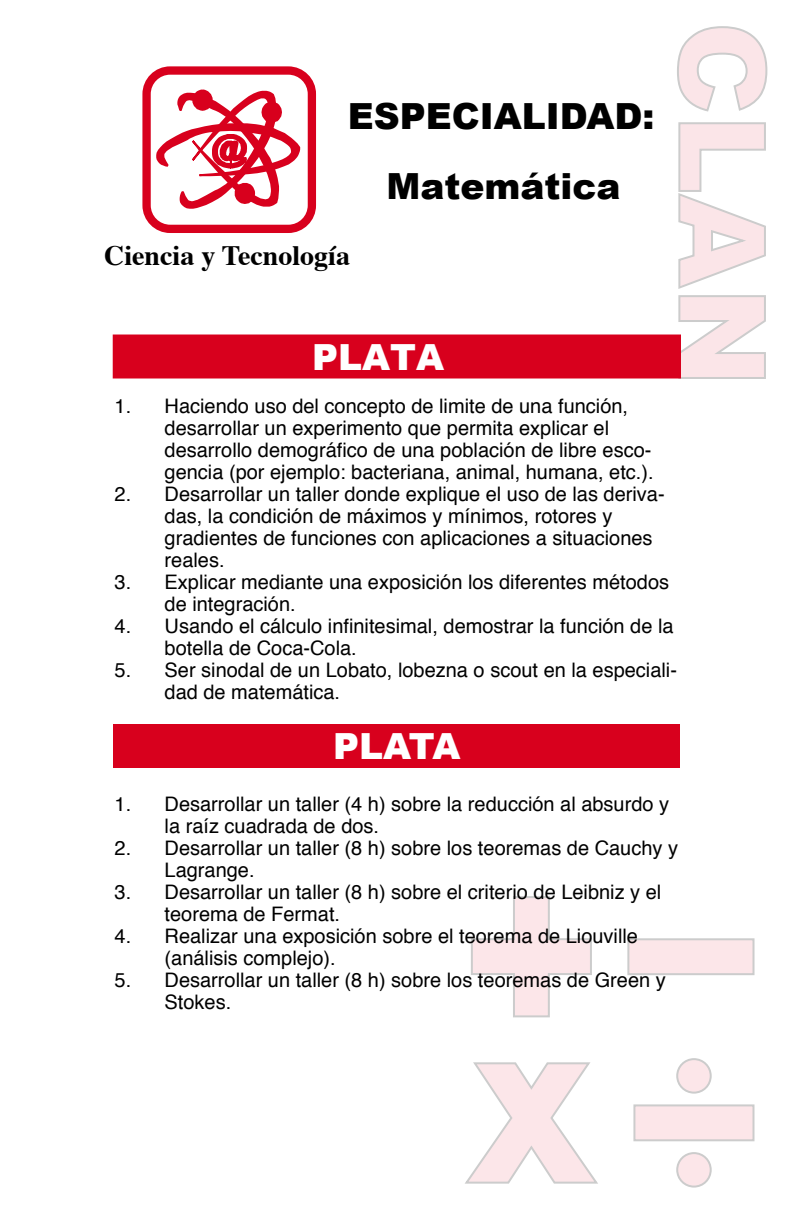
<style>
.page{position:relative;width:792px;height:1224px;background:#fff}
.page>*{position:absolute;margin:0;border:0;box-sizing:border-box;transform-origin:0 0}
.t1{font:900 119.6px "Arial";color:#fbe5e8}
.t2{font:900 36px/69.8px "Arial";color:#000;text-align:center}
.t3{font:900 36px "Arial";color:#fff}
.t4{font:700 28px "Times";color:#000}
.t5{font:20px/22px "Helvetica";color:#000}
</style>
<div class="page">
<svg style="left:471px;top:896px;width:121px;height:122px"></svg>
<div style="left:627px;top:938px;width:128px;height:37px;background:#fce6e9;border:2px solid #ccc"></div>
<svg style="left:465px;top:1062px;width:133px;height:122px"></svg>
<svg style="left:633px;top:1058px;width:122px;height:130px"></svg>
<svg style="left:677px;top:26px;width:91px;height:86px"></svg>
<svg style="left:677px;top:122px;width:89px;height:257px"></svg>
<div style="left:114px;top:725px;width:566px;height:43px;background:#d8001d"></div>
<div style="left:113px;top:335px;width:568px;height:44px;background:#d8001d;border:2px solid #d8001d"></div>
<svg style="left:151px;top:88px;width:150px;height:122px"></svg>
<div style="left:142px;top:66px;width:174px;height:167px;border:8px solid #d8001d;border-radius:24px"></div>
<h2 class="t2" style="left:348px;top:80px;width:308px">ESPECIALIDAD:<br>Matemática</h2>
<h3 class="t4" style="left:104px;top:229px;width:247px">Ciencia y Tecnología</h3>
<h2 class="t3" style="left:312px;top:331px;width:134px">PLATA</h2>
<h1 class="t1" style="left:809px;top:21px;width:367px;rotate:90deg">CLAN</h1>
<p class="t5" style="left:165px;top:396px;width:491px;text-indent:-50px">1. Haciendo uso del concepto de limite de una función, desarrollar un experimento que permita explicar el desarrollo demográfico de una población de libre esco&shy;gencia (por ejemplo: bacteriana, animal, humana, etc.).</p>
<p class="t5" style="left:165px;top:484px;width:502px;text-indent:-50px">2. Desarrollar un taller donde explique el uso de las deriva&shy;das, la condición de máximos y mínimos, rotores y gradientes de funciones con aplicaciones a situaciones reales.</p>
<p class="t5" style="left:165px;top:572px;width:506px;text-indent:-50px">3. Explicar mediante una exposición los diferentes métodos de integración.</p>
<p class="t5" style="left:165px;top:616px;width:511px;text-indent:-50px">4. Usando el cálculo infinitesimal, demostrar la función de la botella de Coca-Cola.</p>
<p class="t5" style="left:165px;top:660px;width:514px;text-indent:-50px">5. Ser sinodal de un Lobato, lobezna o scout en la especiali&shy;dad de matemática.</p>
<h2 class="t3" style="left:333px;top:720px;width:129px">PLATA</h2>
<p class="t5" style="left:165px;top:793px;width:506px;text-indent:-50px">1. Desarrollar un taller (4 h) sobre la reducción al absurdo y la raíz cuadrada de dos.</p>
<p class="t5" style="left:165px;top:837px;width:515px;text-indent:-50px">2. Desarrollar un taller (8 h) sobre los teoremas de Cauchy y<br>Lagrange.</p>
<p class="t5" style="left:165px;top:881px;width:498px;text-indent:-50px">3. Desarrollar un taller (8 h) sobre el criterio de Leibniz y el teorema de Fermat.</p>
<p class="t5" style="left:165px;top:925px;width:475px;text-indent:-50px">4. Realizar una exposición sobre el teorema de Liouville (análisis complejo).</p>
<p class="t5" style="left:165px;top:969px;width:503px;text-indent:-50px">5. Desarrollar un taller (8 h) sobre los teoremas de Green y<br>Stokes.</p>
</div>
